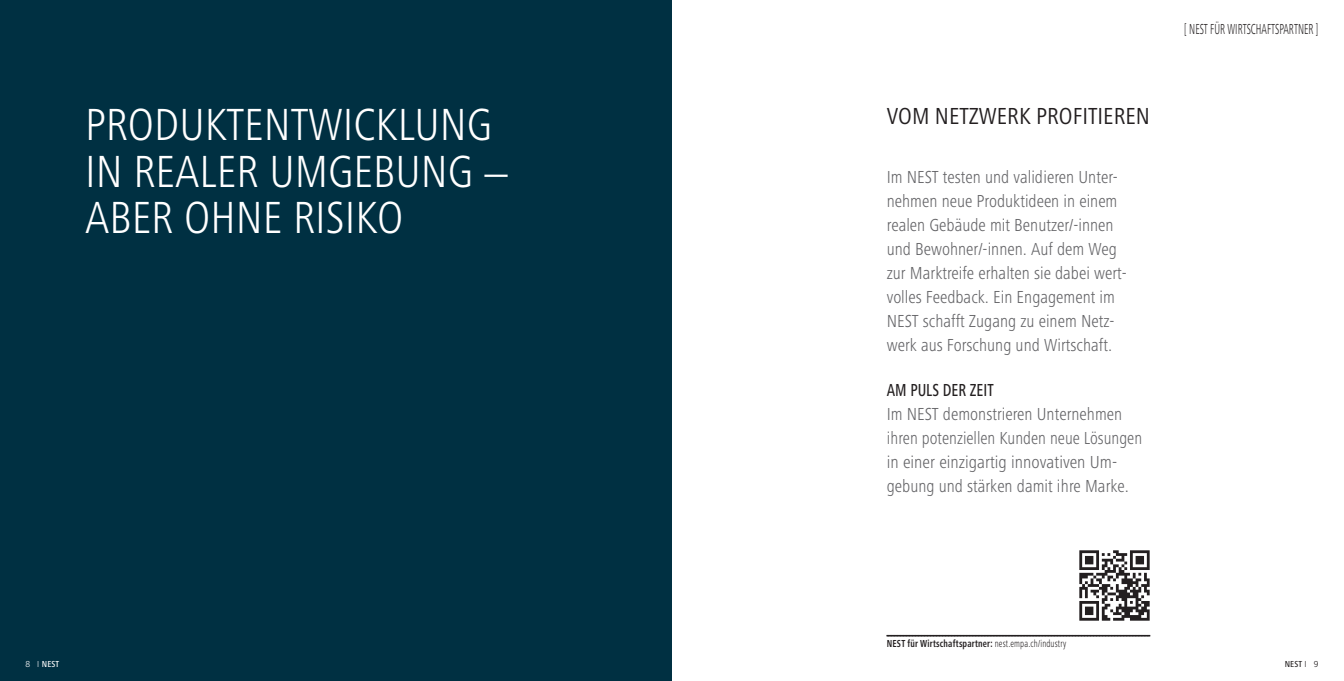
<style>
.page{position:relative;width:1344px;height:681px;background:#fff}
.page>*{position:absolute;margin:0;border:0;box-sizing:border-box;transform-origin:0 0}
.t1{font:300 condensed 46.5px/46.5px "Frutiger Next Pro";color:#fff}
.Titelzeile{font:condensed 24px "Frutiger Next Pro";color:#231f20}
._080_gt_stoff_x08{font:300 condensed 18px/24px "Frutiger Next Pro";color:#636366}
._080_gt_zwischentite{font:500 condensed 18px "Frutiger Next Pro";color:#231f20;scale:.85 1}
._101_rubriktitel_obe{font:300 condensed 15px "Frutiger Next Pro";color:#231f20;scale:.7 1}
._080_gt_hinweis_x08{font:700 condensed 10.5px "Frutiger Next Pro";letter-spacing:.02em;color:#231f20;scale:.85 1}
.t2{font:500 condensed 9px "Frutiger Next Pro";color:#231f20}
.t3{font:500 condensed 9px "Frutiger Next Pro";color:#fff}
.t4{font:300 9px "Frutiger Next Pro";color:#231f20}
.t5{font:300 9px "Frutiger Next Pro";color:#fff}
.s1{font-weight:300;font-stretch:normal}
.s2{font-weight:300}
</style>
<div class="page">
<div style="left:0;top:0;width:672px;height:680px;background:#003042"></div>
<svg style="left:886px;top:634px;width:264px;height:2px"></svg>
<div style="left:1076px;top:547px;width:76px;height:76px;background:linear-gradient(to right,#fff,#fff)"></div>
<svg style="left:1079px;top:550px;width:70px;height:70px"></svg>
<p class="t1" style="left:85px;top:101px;width:425px">PRODUKTENTWICKLUNG<br>IN REALER UMGEBUNG −<br>ABER OHNE RISIKO</p>
<p class="Titelzeile" style="left:887px;top:102px;width:265px">VOM NETZWERK PROFITIEREN</p>
<p class="_080_gt_stoff_x08" style="left:887px;top:165px;width:241px">Im NEST testen und validieren Unter&shy;nehmen neue Produktideen in einem realen Gebäude mit Benutzer/-innen und Bewohner/-innen. Auf dem Weg zur Marktreife erhalten sie dabei wert&shy;volles Feedback. Ein Engagement im NEST schafft Zugang zu einem Netz&shy;werk aus Forschung und Wirtschaft.</p>
<p class="_080_gt_zwischentite" style="left:887px;top:380px;width:127px">AM PULS DER ZEIT</p>
<p class="_080_gt_stoff_x08" style="left:887px;top:402px;width:257px">Im NEST demonstrieren Unternehmen ihren potenziellen Kunden neue Lösungen in einer einzigartig innovativen Um&shy;gebung und stärken damit ihre Marke.</p>
<p class="_101_rubriktitel_obe" style="left:1184px;top:20px;width:193px">[ NEST FÜR WIRTSCHAFTSPARTNER ]</p>
<p class="t5" style="left:26px;top:658px;width:6px">8</p>
<p class="t3" style="left:37px;top:658px;width:23px"><span class="s1">I</span> NEST</p>
<p class="_080_gt_hinweis_x08" style="left:887px;top:637px;width:213px">NEST für Wirtschaftspartner: <span class="s2">nest.empa.ch/industry</span></p>
<p class="t2" style="left:1284px;top:658px;width:23px">NEST <span class="s1">I</span></p>
<p class="t4" style="left:1313px;top:658px;width:6px">9</p>
</div>
